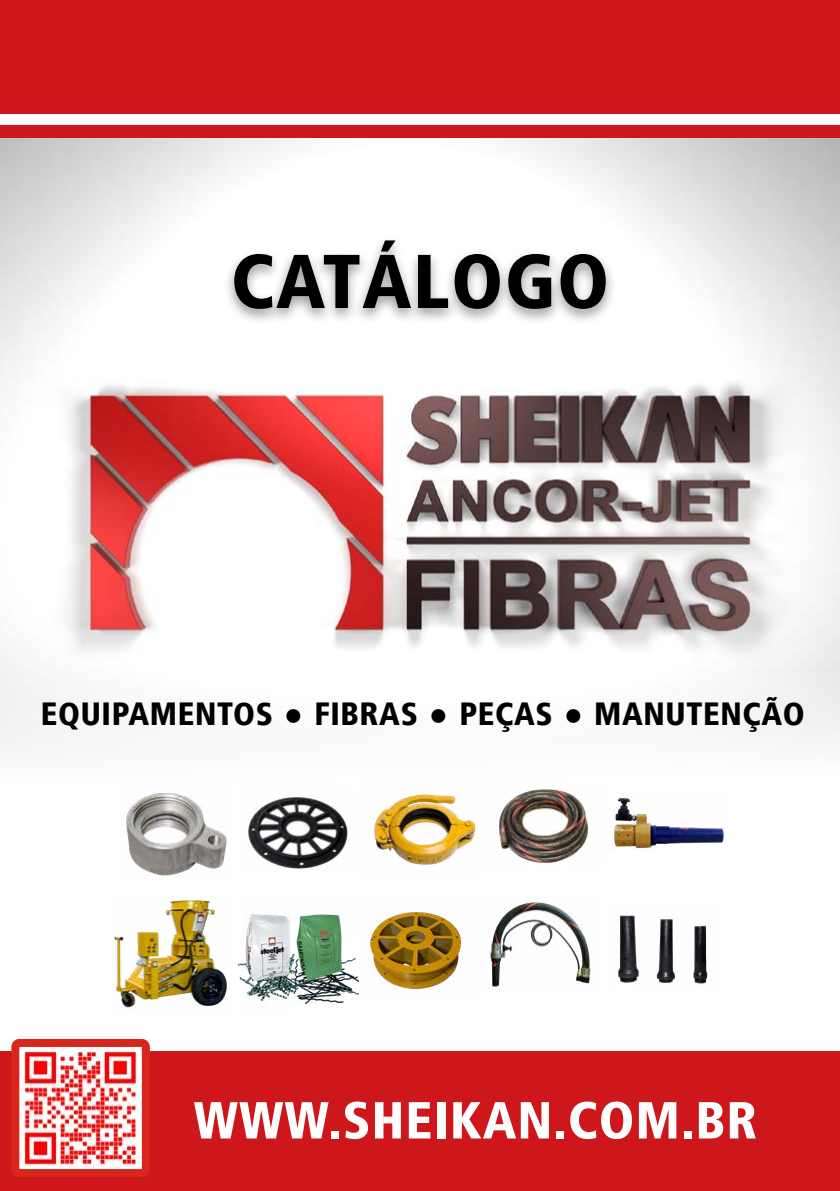
<style>
.page{position:relative;width:840px;height:1191px;background:#fff}
.page>*{position:absolute;margin:0;border:0;box-sizing:border-box;transform-origin:0 0}
.t1{font:900 condensed 76px "Frutiger LT";letter-spacing:.02em;color:#000}
.t2{font:900 condensed 52px "Frutiger LT";letter-spacing:.02em;color:#fff}
.t3{font:900 condensed 32px "Frutiger LT";letter-spacing:.02em;color:#000}
.s1{font-family:"Arial";font-weight:700;font-stretch:normal}
</style>
<div class="page">
<img style="left:0;top:137px;width:839px;height:536px">
<div style="left:223px;top:236px;width:394px;height:90px;background:#000;opacity:.4"></div>
<div style="left:0;top:1051px;width:839px;height:140px;background:#cd171a"></div>
<div style="left:0;top:0;width:839px;height:137px;background:#cd171a"></div>
<div style="left:0;top:115px;width:839px;height:10px;background:#fff"></div>
<img style="left:126px;top:792px;width:101px;height:84px">
<img style="left:248px;top:797px;width:100px;height:72px">
<img style="left:374px;top:794px;width:104px;height:71px">
<img style="left:499px;top:789px;width:90px;height:74px">
<img style="left:610px;top:795px;width:115px;height:55px">
<img style="left:114px;top:899px;width:113px;height:113px">
<img style="left:238px;top:911px;width:120px;height:96px">
<img style="left:370px;top:911px;width:92px;height:79px">
<img style="left:490px;top:902px;width:101px;height:87px">
<img style="left:615px;top:915px;width:93px;height:72px">
<img style="left:20px;top:1048px;width:121px;height:120px">
<div style="left:11px;top:1039px;width:139px;height:138px;border:8px solid #d9261c;border-radius:4px"></div>
<h1 class="t1" style="left:231px;top:236px;width:379px">CATÁLOGO</h1>
<p class="t3" style="left:41px;top:694px;width:764px">EQUIPAMENTOS <span class="s1">●</span> FIBRAS <span class="s1">●</span> PEÇAS <span class="s1">●</span> MANUTENÇÃO</p>
<h2 class="t2" style="left:193px;top:1089px;width:564px">WWW.SHEIKAN.COM.BR</h2>
</div>
